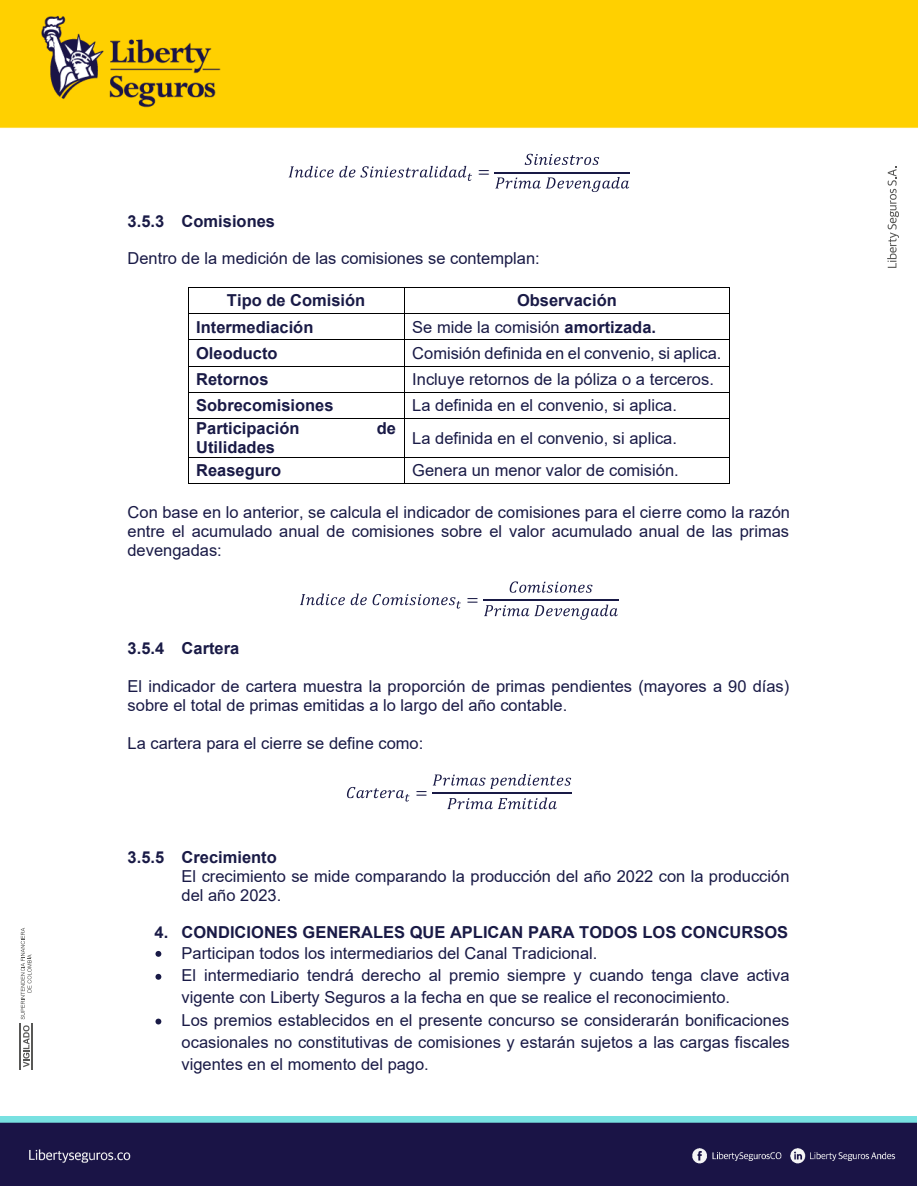
<style>
.page{position:relative;width:918px;height:1188px;background:#fff}
.page>*{position:absolute;margin:0;border:0;box-sizing:border-box;transform-origin:0 0}
.t1{font:16.5px/22.4px "Arial";color:#191a46}
.t2{font:700 16.5px "Arial";color:#191a46}
.t3{font:16.5px "Cambria Math";color:#191a46}
.s1{font-weight:700}
</style>
<div class="page">
<img style="left:0;top:1116px;width:916px;height:69px">
<div style="left:0;top:0;width:918px;height:128px;background:#ffd000"></div>
<svg style="left:289px;top:166px;width:183px;height:15px"></svg>
<svg style="left:525px;top:154px;width:74px;height:11px"></svg>
<svg style="left:495px;top:177px;width:134px;height:15px"></svg>
<hr style="left:495px;top:172px;width:135px;height:1px;background:#191a46">
<hr style="left:188px;top:287px;width:216px;height:1px;background:#000">
<hr style="left:405px;top:287px;width:325px;height:1px;background:#000">
<hr style="left:188px;top:313px;width:216px;height:1px;background:#000">
<hr style="left:405px;top:313px;width:325px;height:1px;background:#000">
<hr style="left:188px;top:339px;width:216px;height:1px;background:#000">
<hr style="left:405px;top:339px;width:325px;height:1px;background:#000">
<hr style="left:188px;top:366px;width:216px;height:1px;background:#000">
<hr style="left:405px;top:366px;width:325px;height:1px;background:#000">
<hr style="left:188px;top:392px;width:216px;height:1px;background:#000">
<hr style="left:405px;top:392px;width:325px;height:1px;background:#000">
<svg style="left:188px;top:288px;width:1px;height:130px"></svg>
<hr style="left:188px;top:418px;width:216px;height:1px;background:#000">
<svg style="left:404px;top:287px;width:1px;height:132px"></svg>
<hr style="left:405px;top:418px;width:325px;height:1px;background:#000">
<hr style="left:188px;top:419px;width:1px;height:38px;background:#000">
<hr style="left:404px;top:419px;width:1px;height:38px;background:#000">
<hr style="left:730px;top:419px;width:1px;height:38px;background:#000">
<hr style="left:188px;top:457px;width:216px;height:1px;background:#000">
<hr style="left:405px;top:457px;width:325px;height:1px;background:#000">
<svg style="left:188px;top:458px;width:1px;height:25px"></svg>
<hr style="left:188px;top:483px;width:216px;height:1px;background:#000">
<svg style="left:404px;top:457px;width:1px;height:27px"></svg>
<hr style="left:405px;top:483px;width:325px;height:1px;background:#000">
<svg style="left:300px;top:594px;width:45px;height:11px"></svg>
<svg style="left:351px;top:594px;width:16px;height:11px"></svg>
<svg style="left:373px;top:594px;width:88px;height:15px"></svg>
<svg style="left:510px;top:581px;width:83px;height:12px"></svg>
<svg style="left:484px;top:605px;width:134px;height:15px"></svg>
<hr style="left:484px;top:600px;width:135px;height:1px;background:#191a46">
<svg style="left:347px;top:787px;width:63px;height:15px"></svg>
<svg style="left:433px;top:774px;width:138px;height:15px"></svg>
<svg style="left:447px;top:798px;width:110px;height:11px"></svg>
<hr style="left:432px;top:793px;width:140px;height:1px;background:#191a46">
<svg style="left:155px;top:951px;width:6px;height:6px"></svg>
<svg style="left:155px;top:974px;width:6px;height:6px"></svg>
<svg style="left:155px;top:1019px;width:6px;height:5px"></svg>
<svg style="left:23px;top:1025px;width:7px;height:42px"></svg>
<hr style="left:19px;top:1023px;width:1px;height:46px;background:#585856">
<svg style="left:21px;top:928px;width:11px;height:91px"></svg>
<hr style="left:32px;top:1023px;width:1px;height:46px;background:#585856">
<svg style="left:887px;top:167px;width:12px;height:101px"></svg>
<p class="t3" style="left:478px;top:162px;width:14px">=</p>
<p class="t2" style="left:128px;top:209px;width:149px">3.5.3 Comisiones</p>
<p class="t1" style="left:128px;top:247px;width:414px">Dentro de la medición de las comisiones se contemplan:</p>
<p class="t2" style="left:227px;top:289px;width:140px">Tipo de Comisión</p>
<p class="t2" style="left:517px;top:289px;width:101px">Observación</p>
<p class="t2" style="left:196px;top:315px;width:119px">Intermediación</p>
<p class="t1" style="left:412px;top:316px;width:245px">Se mide la comisión <span class="s1">amortizada.</span></p>
<p class="t2" style="left:196px;top:341px;width:83px">Oleoducto</p>
<p class="t1" style="left:412px;top:342px;width:311px">Comisión definida en el convenio, si aplica.</p>
<p class="t2" style="left:196px;top:368px;width:74px">Retornos</p>
<p class="t1" style="left:412px;top:368px;width:303px">Incluye retornos de la póliza o a terceros.</p>
<p class="t2" style="left:196px;top:394px;width:139px">Sobrecomisiones</p>
<p class="t1" style="left:412px;top:394px;width:266px">La definida en el convenio, si aplica.</p>
<p class="t2" style="left:196px;top:417px;width:105px">Participación</p>
<p class="t2" style="left:377px;top:417px;width:21px">de</p>
<p class="t2" style="left:196px;top:436px;width:80px">Utilidades</p>
<p class="t1" style="left:412px;top:427px;width:266px">La definida en el convenio, si aplica.</p>
<p class="t2" style="left:196px;top:459px;width:87px">Reaseguro</p>
<p class="t1" style="left:412px;top:459px;width:268px">Genera un menor valor de comisión.</p>
<p class="t1" style="left:128px;top:503px;width:664px;line-height:19px;text-align:justify">Con base en lo anterior, se calcula el indicador de comisiones para el cierre como la razón entre el acumulado anual de comisiones sobre el valor acumulado anual de las primas devengadas:</p>
<p class="t3" style="left:467px;top:590px;width:14px">=</p>
<p class="t2" style="left:128px;top:637px;width:113px">3.5.4 Cartera</p>
<p class="t1" style="left:128px;top:677px;width:663px;line-height:19px">El indicador de cartera muestra la proporción de primas pendientes (mayores a 90 días) sobre el total de primas emitidas a lo largo del año contable.</p>
<p class="t1" style="left:128px;top:732px;width:297px">La cartera para el cierre se define como:</p>
<p class="t3" style="left:415px;top:783px;width:14px">=</p>
<p class="t2" style="left:128px;top:845px;width:151px">3.5.5 Crecimiento</p>
<p class="t1" style="left:182px;top:866px;width:609px;line-height:19px">El crecimiento se mide comparando la producción del año 2022 con la producción del año 2023.</p>
<p class="t2" style="left:155px;top:921px;width:635px">4. CONDICIONES GENERALES QUE APLICAN PARA TODOS LOS CONCURSOS</p>
<p class="t1" style="left:182px;top:941px;width:610px">Participan todos los intermediarios del Canal Tradicional.<br>El intermediario tendrá derecho al premio siempre y cuando tenga clave activa vigente con Liberty Seguros a la fecha en que se realice el reconocimiento.<br>Los premios establecidos en el presente concurso se considerarán bonificaciones ocasionales no constitutivas de comisiones y estarán sujetos a las cargas fiscales vigentes en el momento del pago.</p>
</div>
